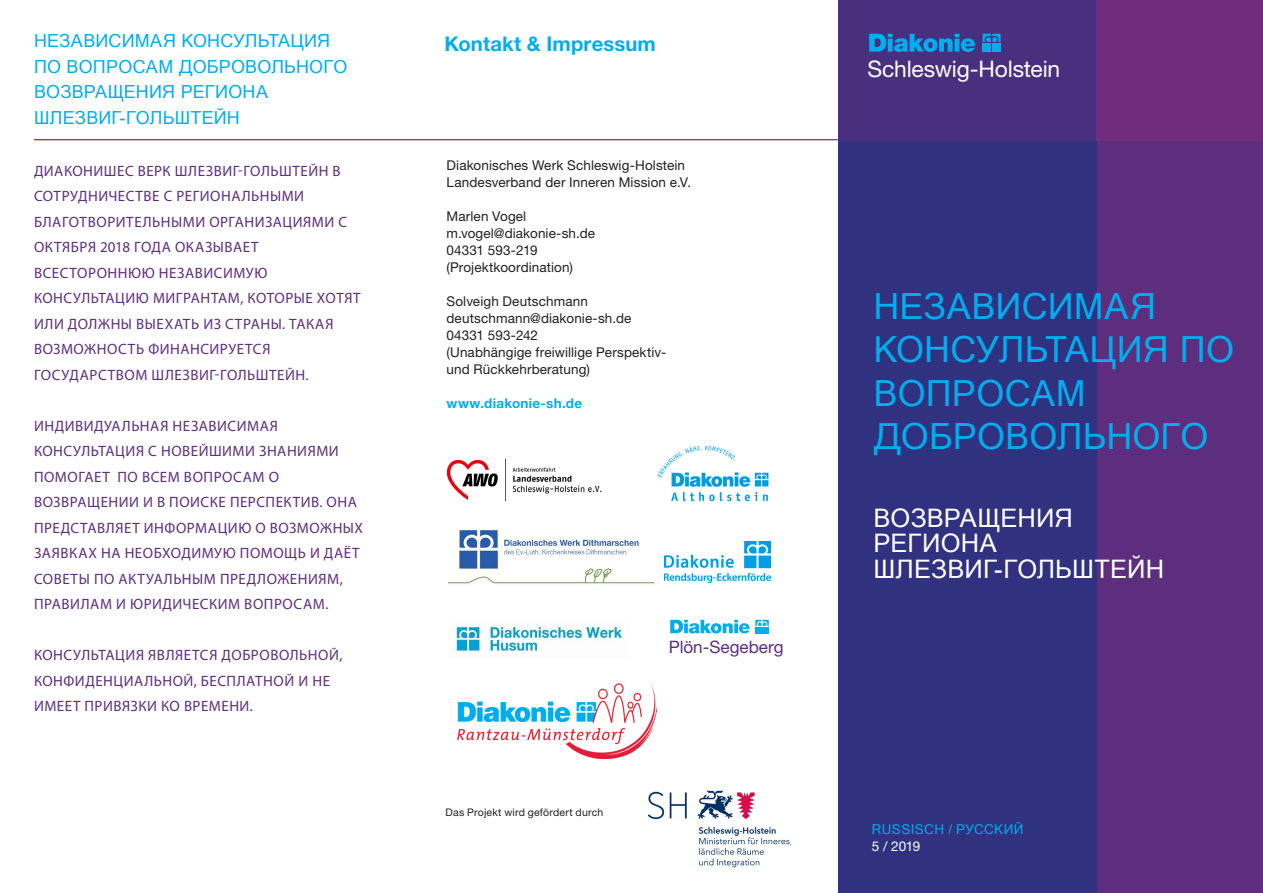
<style>
.page{position:relative;width:1263px;height:893px;background:#fff}
.page>*{position:absolute;margin:0;border:0;box-sizing:border-box;transform-origin:0 0}
.t1{font:36px/43.2px "Microsoft Sans Serif";letter-spacing:.005em;color:#00aeef}
.t2{font:25.5px/25.5px "Microsoft Sans Serif";letter-spacing:.005em;color:#fff}
.t3{font:22.8px "Helvetica Neue LT";letter-spacing:-.01em;color:#fff}
.t4{font:700 20.25px "Helvetica Neue LT";letter-spacing:.01em;color:#00aeef}
.t5{font:18px/25.5px "Microsoft Sans Serif";letter-spacing:.01em;color:#00aeef}
.t6{font:17.1px "Helvetica Neue LT";letter-spacing:-.005em;color:#5e2e7e}
.t7{font:15px/25.5px "Myriad Pro";letter-spacing:.035em;color:#5e2e7e}
.t8{font:13.5px/17px "Helvetica Neue LT";letter-spacing:.01em;color:#231f20}
.t9{font:700 13.5px "Helvetica Neue LT";letter-spacing:.02em;color:#00aeef}
.t10{font:13.5px "Microsoft Sans Serif";letter-spacing:.03em;color:#00aeef}
.t11{font:13.5px "Helvetica Neue LT";color:#fff}
.t12{font:10.5px "Helvetica Neue LT";letter-spacing:.015em;color:#231f20}
</style>
<div class="page">
<div style="left:1037px;top:119px;width:226px;height:774px;background:#5e2e7e"></div>
<div style="left:838px;top:119px;width:258px;height:774px;background:#30317f"></div>
<div style="left:838px;top:0;width:263px;height:140px;background:#48307e"></div>
<div style="left:1096px;top:0;width:167px;height:140px;background:#712c7d"></div>
<hr style="left:34px;top:139px;width:804px;height:1px;background:#5e2e7e">
<img style="left:446px;top:458px;width:156px;height:44px">
<img style="left:657px;top:445px;width:112px;height:57px">
<img style="left:449px;top:529px;width:243px;height:105px">
<img style="left:449px;top:620px;width:180px;height:32px">
<img style="left:649px;top:790px;width:141px;height:78px">
<svg style="left:869px;top:34px;width:106px;height:18px"></svg>
<svg style="left:983px;top:34px;width:17px;height:8px"></svg>
<div style="left:983px;top:43px;width:8px;height:9px;background:#00aeef"></div>
<div style="left:992px;top:43px;width:8px;height:9px;background:#00aeef"></div>
<svg style="left:670px;top:620px;width:99px;height:13px"></svg>
<img style="left:457px;top:681px;width:199px;height:78px">
<img style="left:664px;top:541px;width:107px;height:42px">
<p class="t5" style="left:34px;top:28px;width:315px">НЕЗАВИСИМАЯ КОНСУЛЬТАЦИЯ<br>ПО ВОПРОСАМ ДОБРОВОЛЬНОГО<br>ВОЗВРАЩЕНИЯ РЕГИОНА<br>ШЛЕЗВИГ-ГОЛЬШТЕЙН</p>
<p class="t7" style="left:34px;top:158px;width:328px">ДИАКОНИШЕС ВЕРК ШЛЕЗВИГ-ГОЛЬШТЕЙН В СОТРУДНИЧЕСТВЕ С РЕГИОНАЛЬНЫМИ БЛАГОТВОРИТЕЛЬНЫМИ ОРГАНИЗАЦИЯМИ С ОКТЯБРЯ 2018 ГОДА ОКАЗЫВАЕТ ВСЕСТОРОННЮЮ НЕЗАВИСИМУЮ КОНСУЛЬТАЦИЮ МИГРАНТАМ, КОТОРЫЕ ХОТЯТ ИЛИ ДОЛЖНЫ ВЫЕХАТЬ ИЗ СТРАНЫ. ТАКАЯ ВОЗМОЖНОСТЬ ФИНАНСИРУЕТСЯ ГОСУДАРСТВОМ ШЛЕЗВИГ-ГОЛЬШТЕЙН.</p>
<p class="t7" style="left:34px;top:413px;width:331px">ИНДИВИДУАЛЬНАЯ НЕЗАВИСИМАЯ КОНСУЛЬТАЦИЯ C НОВЕЙШИМИ ЗНАНИЯМИ ПОМОГАЕТ ПО ВСЕМ ВОПРОСАМ О ВОЗВРАЩЕНИИ И В ПОИСКЕ ПЕРСПЕКТИВ. ОНА ПРЕДСТАВЛЯЕТ ИНФОРМАЦИЮ О ВОЗМОЖНЫХ ЗАЯВКАХ НА НЕОБХОДИМУЮ ПОМОЩЬ И ДАЁТ СОВЕТЫ ПО АКТУАЛЬНЫМ ПРЕДЛОЖЕНИЯМ, ПРАВИЛАМ И ЮРИДИЧЕСКИМ ВОПРОСАМ.</p>
<p class="t7" style="left:34px;top:643px;width:310px">КОНСУЛЬТАЦИЯ ЯВЛЯЕТСЯ ДОБРОВОЛЬНОЙ,<br>КОНФИДЕНЦИАЛЬНОЙ, БЕСПЛАТНОЙ И НЕ<br>ИМЕЕТ ПРИВЯЗКИ КО ВРЕМЕНИ.</p>
<h3 class="t4" style="left:444px;top:31px;width:213px">Kontakt &amp; Impressum</h3>
<p class="t8" style="left:446px;top:157px;width:246px">Diakonisches Werk Schleswig-Holstein<br>Landesverband der Inneren Mission e.V.</p>
<p class="t8" style="left:446px;top:208px;width:150px">Marlen Vogel m.vogel@diakonie-sh.de<br>04331 593-219 (Projektkoordination)</p>
<p class="t8" style="left:446px;top:293px;width:221px">Solveigh Deutschmann deutschmann@diakonie-sh.de<br>04331 593-242<br>(Unabhängige freiwillige Perspektiv&shy;und Rückkehrberatung)</p>
<p class="t9" style="left:446px;top:395px;width:137px">www.diakonie-sh.de</p>
<p class="t12" style="left:446px;top:806px;width:159px">Das Projekt wird gefördert durch</p>
<p class="t6" style="left:669px;top:636px;width:116px">Plön-Segeberg</p>
<h3 class="t3" style="left:867px;top:56px;width:194px">Schleswig-Holstein</h3>
<h1 class="t1" style="left:873px;top:284px;width:362px">НЕЗАВИСИМАЯ<br>КОНСУЛЬТАЦИЯ ПО<br>ВОПРОСАМ<br>ДОБРОВОЛЬНОГО</h1>
<h2 class="t2" style="left:873px;top:504px;width:292px">ВОЗВРАЩЕНИЯ<br>РЕГИОНА<br>ШЛЕЗВИГ-ГОЛЬШТЕЙН</h2>
<p class="t10" style="left:872px;top:820px;width:153px">RUSSISCH / РУССКИЙ</p>
<p class="t11" style="left:872px;top:838px;width:50px">5 / 2019</p>
</div>
